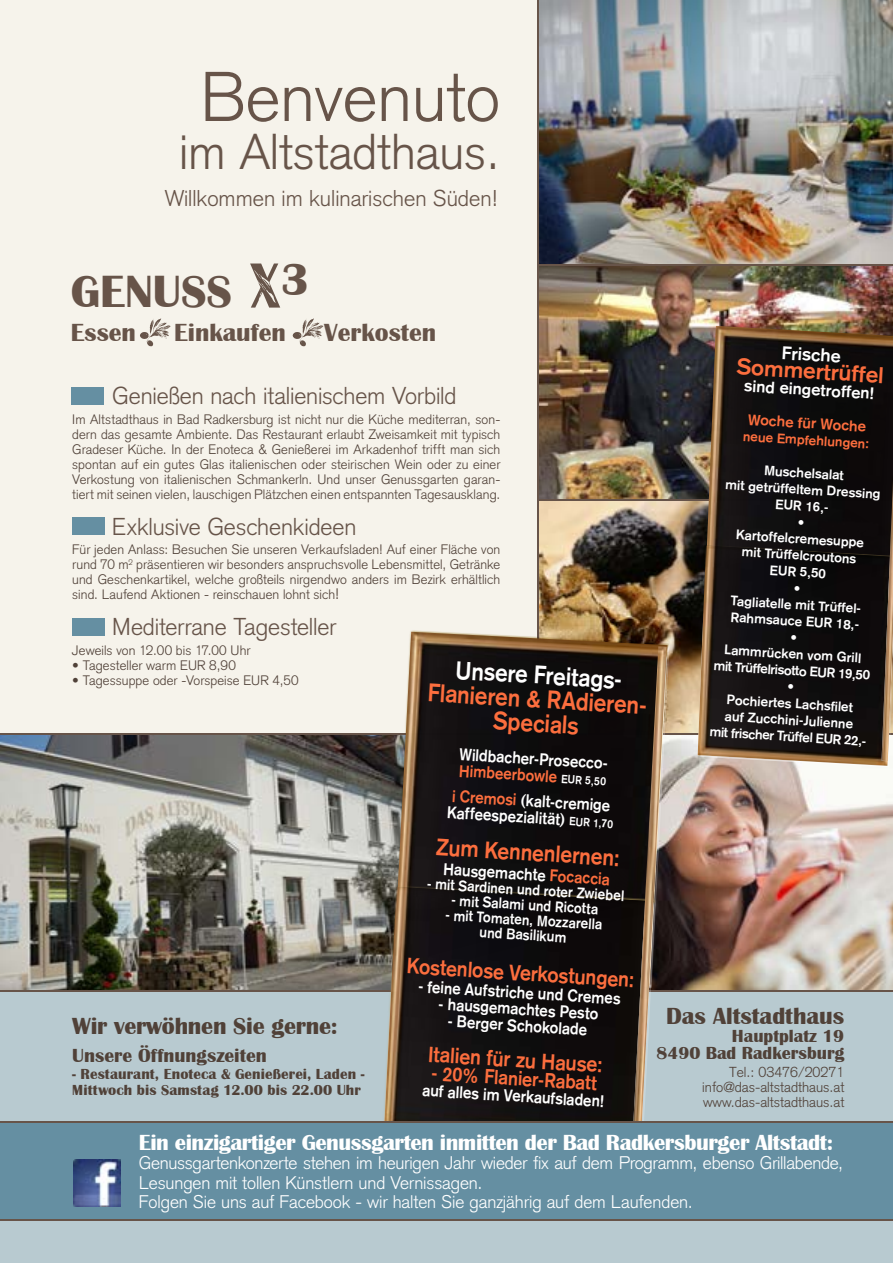
<style>
.page{position:relative;width:893px;height:1263px;background:#f6f3eb}
.page>*{position:absolute;margin:0;border:0;box-sizing:border-box;transform-origin:0 0}
.t1{font:300 69px "Akzidenz Grotesk";color:#675449}
.t2{font:300 49.5px "Akzidenz Grotesk";color:#675449}
.t3{font:700 46.5px "Britannic";color:#675449}
.t4{font:700 25.5px "Britannic";color:#675449}
.t5{font:700 24.9px/24.2px "Akzidenz Grotesk";color:#fc6e3e;text-align:center;scale:.9 1}
.t6{font:700 24.9px "Akzidenz Grotesk";color:#fff;scale:.9 1}
.t7{font:300 24px "Akzidenz Grotesk";letter-spacing:-.005em;color:#675449}
.t8{font:700 24px "Britannic";letter-spacing:-.01em;color:#504138}
.t9{font:700 23.25px "Akzidenz Grotesk";color:#fc6e3e;scale:.9 1}
.t10{font:700 22.5px "Britannic";letter-spacing:-.02em;color:#fff}
.t11{font:300 22.5px "Akzidenz Grotesk";color:#675449}
.t12{font:700 22.5px "Akzidenz Grotesk";color:#fc6e3e}
.t13{font:700 21.6px "Akzidenz Grotesk";color:#fc6e3e;scale:.9 1}
.t14{font:700 19.95px "Akzidenz Grotesk";color:#fc6e3e;scale:.9 1}
.t15{font:700 19.5px "Britannic";color:#504138}
.t16{font:300 18px/19.5px "Akzidenz Grotesk";letter-spacing:-.01em;color:#fff}
.t17{font:700 18px/16.5px "Britannic";color:#504138;text-align:right}
.t18{font:700 18px "Akzidenz Grotesk";color:#fff}
.t19{font:700 16.65px/16.8px "Akzidenz Grotesk";color:#fff;scale:.9 1}
.t20{font:700 16.65px "Akzidenz Grotesk";color:#fc6e3e;scale:.9 1}
.t21{font:700 16.5px "Akzidenz Grotesk";color:#fff}
.t22{font:700 15px/15px "Akzidenz Grotesk";color:#fff;text-align:center;scale:.9 1}
.t23{font:700 15px/16.5px "Britannic";letter-spacing:.005em;color:#504138}
.t24{font:700 15px "Akzidenz Grotesk";color:#fc6e3e}
.t25{font:300 14.25px/15px "Akzidenz Grotesk";color:#504138;text-align:justify}
.t26{font:300 13.5px/15px "Akzidenz Grotesk";letter-spacing:.005em;color:#504138;text-align:justify}
.t27{font:700 13.5px/16.5px "Akzidenz Grotesk";color:#fff;text-align:center}
.t28{font:700 13.5px "Akzidenz Grotesk";color:#fc6e3e}
.t29{font:700 11.7px "Akzidenz Grotesk";color:#fff;scale:.9 1}
.s1{font-size:15px}
.s2{color:#fc6e3e}
</style>
<div class="page">
<div style="left:0;top:951px;width:893px;height:312px;background:#b8cad0"></div>
<img style="left:538px;top:499px;width:157px;height:234px">
<img style="left:538px;top:0;width:355px;height:499px">
<img style="left:658px;top:735px;width:235px;height:255px">
<img style="left:0;top:735px;width:391px;height:255px">
<hr style="left:0;top:733px;width:893px;height:2px;background:#675449">
<hr style="left:537px;top:0;width:1px;height:699px;background:#675449">
<hr style="left:0;top:990px;width:893px;height:1px;background:#675449">
<hr style="left:537px;top:264px;width:356px;height:2px;background:#675449">
<hr style="left:537px;top:500px;width:356px;height:1px;background:#675449">
<svg style="left:391px;top:629px;width:279px;height:358px;background:#2d2621"></svg>
<img style="left:640px;top:646px;width:27px;height:342px">
<svg style="left:381px;top:884px;width:251px;height:237px;background:#1c1716"></svg>
<img style="left:632px;top:810px;width:26px;height:311px">
<div style="left:0;top:1122px;width:893px;height:97px;background:#658fa2"></div>
<hr style="left:0;top:1121px;width:893px;height:1px;background:#675449">
<hr style="left:0;top:1219px;width:893px;height:2px;background:#675449">
<img style="left:74px;top:1159px;width:47px;height:47px">
<svg style="left:701px;top:323px;width:192px;height:156px;background:#261e18"></svg>
<svg style="left:695px;top:479px;width:198px;height:289px;background:#221d1a"></svg>
<img style="left:881px;top:479px;width:12px;height:282px">
<div style="left:72px;top:387px;width:32px;height:18px;background:#658fa2"></div>
<div style="left:72px;top:517px;width:33px;height:18px;background:#658fa2"></div>
<div style="left:72px;top:618px;width:33px;height:18px;background:#658fa2"></div>
<svg style="left:140px;top:318px;width:31px;height:29px"></svg>
<svg style="left:292px;top:318px;width:31px;height:29px"></svg>
<svg style="left:250px;top:263px;width:30px;height:45px"></svg>
<h1 class="t1" style="left:201px;top:57px;width:300px">Benvenuto</h1>
<h2 class="t2" style="left:179px;top:123px;width:322px">im Altstadthaus.</h2>
<h3 class="t11" style="left:165px;top:185px;width:335px">Willkommen im kulinarischen Süden!</h3>
<h3 class="t3" style="left:281px;top:253px;width:30px">3</h3>
<h3 class="t3" style="left:71px;top:265px;width:163px">GENUSS</h3>
<h3 class="t4" style="left:71px;top:318px;width:67px">Essen</h3>
<h3 class="t4" style="left:174px;top:318px;width:113px">Einkaufen</h3>
<h3 class="t4" style="left:324px;top:318px;width:113px">Verkosten</h3>
<h3 class="t18" style="left:783px;top:342px;width:61px;rotate:4deg">Frische</h3>
<h3 class="t12" style="left:737px;top:354px;width:149px;rotate:3deg">Sommertrüffel</h3>
<p class="t21" style="left:745px;top:376px;width:131px;rotate:3deg">sind eingetroffen!</p>
<p class="t24" style="left:749px;top:410px;width:120px;rotate:4deg">Woche für Woche</p>
<p class="t28" style="left:743px;top:429px;width:128px;rotate:3deg">neue Empfehlungen:</p>
<p class="t27" style="left:724px;top:460px;width:160px;rotate:3deg">Muschelsalat<br>mit getrüffeltem Dressing<br>EUR 16,-<br>•<br>Kartoffelcremesuppe<br>mit Trüffelcroutons<br>EUR 5,50<br>•<br>Tagliatelle mit Trüffel-<br>Rahmsauce EUR 18,-<br>•<br>Lammrücken vom Grill mit Trüffelrisotto EUR 19,50 •<br>Pochiertes Lachsfi let<br>auf Zucchini-Julienne<br>mit frischer Trüffel EUR 22,-</p>
<h3 class="t7" style="left:112px;top:382px;width:346px">Genießen nach italienischem Vorbild</h3>
<p class="t26" style="left:72px;top:412px;width:430px">Im Altstadthaus in Bad Radkersburg ist nicht nur die Küche mediterran, son&shy;dern das gesamte Ambiente. Das Restaurant erlaubt Zweisamkeit mit typisch Gradeser Küche. In der Enoteca &amp; Genießerei im Arkadenhof trifft man sich spontan auf ein gutes Glas italienischen oder steirischen Wein oder zu einer Verkostung von italienischen Schmankerln. Und unser Genussgarten garan&shy;tiert mit seinen vielen, lauschigen Plätzchen einen entspannten Tagesausklang.</p>
<h3 class="t7" style="left:112px;top:512px;width:246px">Exklusive Geschenkideen</h3>
<p class="t26" style="left:72px;top:542px;width:430px">Für jeden Anlass: Besuchen Sie unseren Verkaufsladen! Auf einer Fläche von rund 70 m<sup>2</sup> präsentieren wir besonders anspruchsvolle Lebensmittel, Getränke und Geschenkartikel, welche großteils nirgendwo anders im Bezirk erhältlich sind. Laufend Aktionen - reinschauen lohnt sich<span class="s1">!</span></p>
<h3 class="t7" style="left:112px;top:613px;width:225px">Mediterrane Tagesteller</h3>
<p class="t26" style="left:72px;top:643px;width:180px">Jeweils von 12.00 bis 17.00 Uhr</p>
<p class="t26" style="left:72px;top:658px;width:165px">• Tagesteller warm EUR 8,90</p>
<p class="t26" style="left:72px;top:673px;width:228px">• Tagessuppe oder -Vorspeise EUR 4,50</p>
<h3 class="t6" style="left:456px;top:656px;width:186px;rotate:3deg">Unsere Freitags-</h3>
<h3 class="t5" style="left:429px;top:681px;width:245px;rotate:3deg">Flanieren &amp; RAdieren-<br>Specials</h3>
<p class="t19" style="left:460px;top:745px;width:170px;rotate:4deg">Wildbacher-Prosecco-</p>
<p class="t20" style="left:460px;top:760px;width:110px;rotate:4deg">Himbeerbowle</p>
<p class="t29" style="left:562px;top:772px;width:51px;rotate:3deg">EUR 5,50</p>
<p class="t19" style="left:449px;top:786px;width:182px;rotate:4deg"><span class="s2">i Cremosi</span> (kalt-cremige<br>Kaffeespezialität)</p>
<p class="t29" style="left:570px;top:815px;width:50px;rotate:3deg">EUR 1,70</p>
<h3 class="t9" style="left:437px;top:832px;width:206px;rotate:4deg">Zum Kennenlernen:</h3>
<p class="t19" style="left:444px;top:860px;width:187px;rotate:4deg">Hausgemachte <span class="s2">Focaccia</span></p>
<p class="t22" style="left:428px;top:877px;width:221px;rotate:3deg">- mit Sardinen und roter Zwiebel</p>
<p class="t22" style="left:452px;top:893px;width:165px;rotate:3deg">- mit Salami und Ricotta</p>
<p class="t22" style="left:446px;top:908px;width:176px;rotate:3deg">- mit Tomaten, Mozzarella und Basilikum</p>
<h3 class="t13" style="left:408px;top:954px;width:254px;rotate:3deg">Kostenlose Verkostungen:</h3>
<p class="t19" style="left:419px;top:977px;width:226px;rotate:4deg">- feine Aufstriche und Cremes</p>
<p class="t19" style="left:439px;top:995px;width:179px;rotate:4deg">- hausgemachtes Pesto</p>
<h3 class="t8" style="left:666px;top:1002px;width:180px">Das Altstadthaus</h3>
<h3 class="t17" style="left:656px;top:1028px;width:189px">Hauptplatz 19<br>8490 Bad Radkersburg</h3>
<p class="t25" style="left:702px;top:1064px;width:144px;text-indent:27px">Tel.: 03476/20271 info@das-altstadthaus.at www.das-altstadthaus.at</p>
<p class="t19" style="left:448px;top:1012px;width:157px;rotate:4deg">- Berger Schokolade</p>
<h3 class="t13" style="left:429px;top:1042px;width:196px;rotate:3deg">Italien für zu Hause:</h3>
<h3 class="t8" style="left:72px;top:1012px;width:267px">Wir verwöhnen Sie gerne:</h3>
<h3 class="t15" style="left:72px;top:1045px;width:196px">Unsere Öffnungszeiten</h3>
<p class="t23" style="left:72px;top:1065px;width:294px">- Restaurant, Enoteca &amp; Genießerei, Laden -<br>Mittwoch bis Samstag 12.00 bis 22.00 Uhr</p>
<h3 class="t14" style="left:432px;top:1060px;width:186px;rotate:4deg">- 20% Flanier-Rabatt</h3>
<p class="t19" style="left:423px;top:1081px;width:204px;rotate:4deg">auf alles im Verkaufsladen!</p>
<h3 class="t10" style="left:139px;top:1129px;width:696px">Ein einzigartiger Genussgarten inmitten der Bad Radkersburger Altstadt:</h3>
<h3 class="t16" style="left:139px;top:1153px;width:706px">Genussgartenkonzerte stehen im heurigen Jahr wieder fix auf dem Programm, ebenso Grillabende,<br>Lesungen mit tollen Künstlern und Vernissagen.<br>Folgen Sie uns auf Facebook - wir halten Sie ganzjährig auf dem Laufenden.</h3>
</div>
